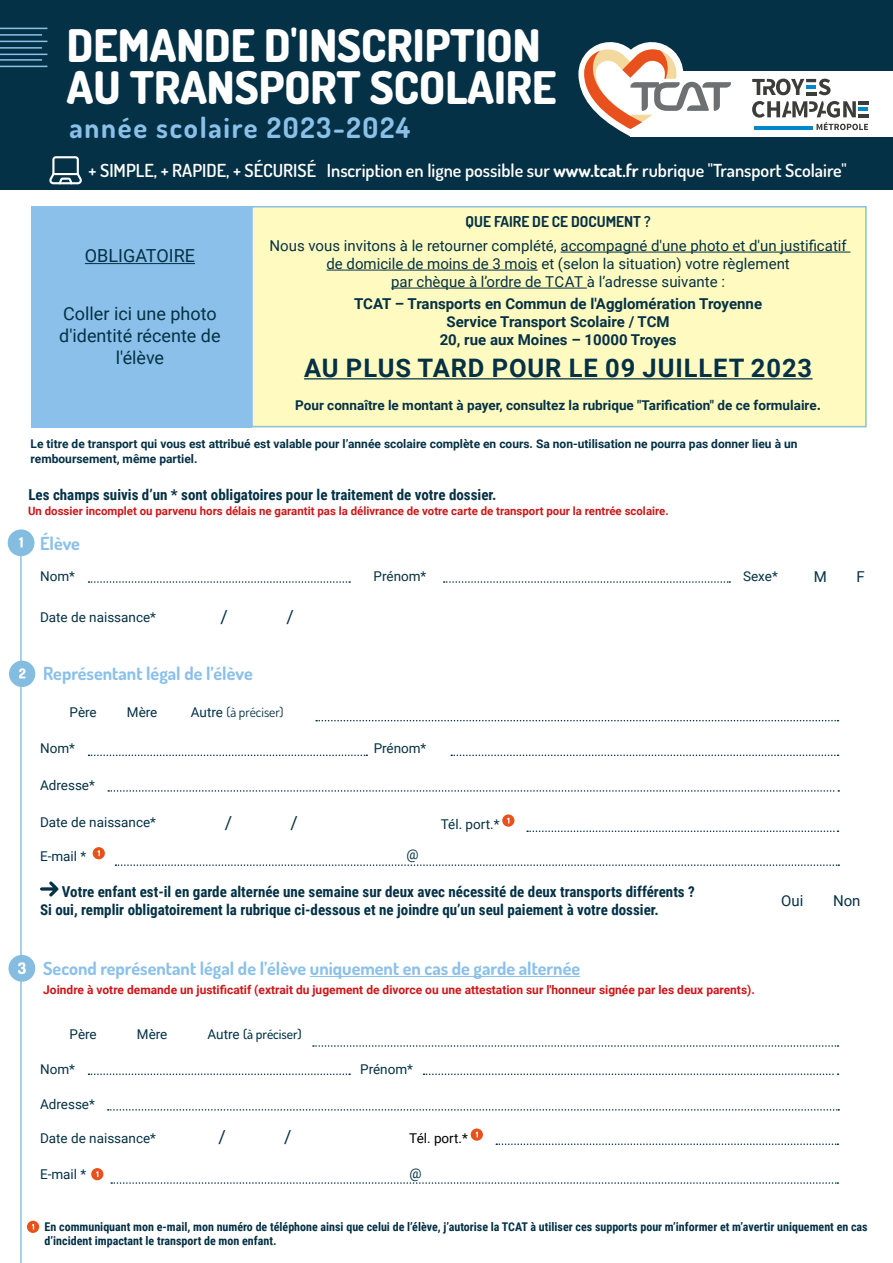
<style>
.page{position:relative;width:893px;height:1263px;background:#fff}
.page>*{position:absolute;margin:0;border:0;box-sizing:border-box;transform-origin:0 0}
.t1{font:800 45px/42px "Dosis";color:#fff}
.t2{font:700 28.5px "Dosis";letter-spacing:.06em;color:#8ac0e9}
.t3{font:700 25.5px "Roboto";letter-spacing:.035em;color:#043145}
.t4{font:700 18px "Dosis";color:#8ac0e9}
.t5{font:600 18px "Dosis";color:#fff}
.t6{font:18px/21.6px "Roboto";color:#043145;text-align:center}
.t7{font:700 15px/18px "Roboto Condensed";color:#043145}
.t8{font:15px/18px "Roboto";color:#043145;text-align:center}
.t9{font:700 15px/18px "Roboto";color:#043145;text-align:center}
.t10{font:700 15px "Dosis";color:#043145}
.t11{font:13.5px "Roboto";color:#043145}
.t12{font:700 13.5px "Roboto";color:#043145}
.t13{font:13.5px "Dosis";color:#043145}
.t14{font:500 13.5px "Dosis";color:#043145}
.t15{font:13.5px "Roboto";color:#000}
.t16{font:700 12px/14.4px "Roboto Condensed";color:#043145}
.t17{font:700 12px/14.4px "Roboto";color:#043145}
.t18{font:700 12px "Roboto";color:#cd1719}
.t19{font:700 11.55px "Roboto";color:#cd1719}
.s1{font-weight:700}
.s2{font-size:15px}
.s3{font-family:"Roboto"}
.s4{font-family:"Roboto";font-weight:400}
</style>
<div class="page">
<hr style="left:20px;top:532px;width:2px;height:731px;background:#8ac0e9">
<div style="left:0;top:0;width:893px;height:189px;background:#043145"></div>
<hr style="left:0;top:28px;width:47px;height:1px;background:#8ac0e9">
<hr style="left:0;top:34px;width:42px;height:2px;background:#8ac0e9">
<hr style="left:0;top:41px;width:47px;height:1px;background:#8ac0e9">
<hr style="left:0;top:47px;width:42px;height:2px;background:#8ac0e9">
<hr style="left:0;top:54px;width:47px;height:1px;background:#8ac0e9">
<hr style="left:0;top:59px;width:42px;height:2px;background:#8ac0e9">
<hr style="left:0;top:66px;width:47px;height:1px;background:#8ac0e9">
<div style="left:251px;top:206px;width:616px;height:221px;background:#fffac0"></div>
<div style="left:31px;top:206px;width:220px;height:221px;background:#8ac0e9"></div>
<hr style="left:85px;top:263px;width:110px;height:1px;background:#043145">
<hr style="left:561px;top:252px;width:289px;height:1px;background:#043145">
<hr style="left:326px;top:270px;width:212px;height:1px;background:#043145">
<hr style="left:391px;top:288px;width:196px;height:1px;background:#043145">
<hr style="left:304px;top:378px;width:509px;height:1px;background:#043145">
<svg style="left:89px;top:581px;width:261px;height:2px"></svg>
<svg style="left:115px;top:864px;width:724px;height:2px"></svg>
<svg style="left:444px;top:581px;width:286px;height:2px"></svg>
<svg style="left:316px;top:720px;width:522px;height:1px"></svg>
<svg style="left:89px;top:754px;width:278px;height:2px"></svg>
<svg style="left:108px;top:790px;width:731px;height:2px"></svg>
<svg style="left:451px;top:754px;width:387px;height:2px"></svg>
<svg style="left:40px;top:881px;width:19px;height:16px"></svg>
<svg style="left:111px;top:1182px;width:727px;height:2px"></svg>
<hr style="left:310px;top:976px;width:270px;height:1px;background:#8ac0e9">
<svg style="left:313px;top:1045px;width:525px;height:2px"></svg>
<svg style="left:89px;top:1073px;width:261px;height:2px"></svg>
<svg style="left:108px;top:1109px;width:731px;height:1px"></svg>
<svg style="left:423px;top:1073px;width:415px;height:2px"></svg>
<svg style="left:496px;top:1143px;width:342px;height:2px"></svg>
<div style="left:93px;top:847px;width:12px;height:12px;background:#e8511d;border-radius:50%"></div>
<svg style="left:98px;top:850px;width:2px;height:6px"></svg>
<svg style="left:91px;top:1168px;width:12px;height:12px"></svg>
<svg style="left:471px;top:1128px;width:12px;height:13px"></svg>
<div style="left:27px;top:1221px;width:12px;height:12px;background:#e8511d;border-radius:50%"></div>
<svg style="left:32px;top:1224px;width:2px;height:6px"></svg>
<svg style="left:527px;top:830px;width:311px;height:2px"></svg>
<svg style="left:502px;top:814px;width:12px;height:13px"></svg>
<div style="left:8px;top:529px;width:26px;height:27px;background:#85bde1;border-radius:50%"></div>
<svg style="left:19px;top:537px;width:4px;height:10px"></svg>
<div style="left:9px;top:661px;width:26px;height:26px;background:#85bde1;border-radius:50%"></div>
<svg style="left:19px;top:668px;width:7px;height:10px"></svg>
<div style="left:9px;top:955px;width:26px;height:27px;background:#85bde1;border-radius:50%"></div>
<svg style="left:18px;top:962px;width:8px;height:12px"></svg>
<div style="left:631px;top:71px;width:262px;height:66px;background:#fff"></div>
<svg style="left:752px;top:101px;width:116px;height:29px"></svg>
<svg style="left:752px;top:79px;width:79px;height:16px"></svg>
<hr style="left:755px;top:126px;width:58px;height:3px;background:#0087cc">
<svg style="left:578px;top:42px;width:153px;height:95px"></svg>
<svg style="left:49px;top:156px;width:33px;height:28px"></svg>
<div style="left:251px;top:206px;width:616px;height:221px;border:2px solid #8ac0e9"></div>
<h1 class="t1" style="left:67px;top:23px;width:491px">DEMANDE D'INSCRIPTION<br>AU TRANSPORT SCOLAIRE</h1>
<h2 class="t2" style="left:69px;top:108px;width:342px">année scolaire 2023-2024</h2>
<p class="t5" style="left:89px;top:158px;width:760px">+ SIMPLE, + RAPIDE, + SÉCURISÉ Inscription en ligne possible sur <span class="s1">www.tcat.fr</span> rubrique "Transport Scolaire"</p>
<p class="t6" style="left:85px;top:244px;width:112px">OBLIGATOIRE</p>
<p class="t6" style="left:59px;top:303px;width:163px">Coller ici une photo d'identité récente de l'élève</p>
<p class="t10" style="left:466px;top:211px;width:187px">QUE FAIRE DE CE DOCUMENT ?</p>
<p class="t8" style="left:270px;top:236px;width:579px">Nous vous invitons à le retourner complété, accompagné d'une photo et d'un justificatif de domicile de moins de 3 mois et (selon la situation) votre règlement<br>par chèque à l’ordre de TCAT à l’adresse suivante :</p>
<p class="t9" style="left:354px;top:295px;width:409px">TCAT – Transports en Commun de l'Agglomération Troyenne<br>Service Transport Scolaire / TCM<br>20, rue aux Moines – 10000 Troyes</p>
<h3 class="t3" style="left:304px;top:350px;width:510px">AU PLUS TARD POUR LE 09 JUILLET 2023</h3>
<p class="t12" style="left:295px;top:396px;width:527px">Pour connaître le montant à payer, consultez la rubrique "Tarification" de ce formulaire<span class="s2">.</span></p>
<p class="t17" style="left:31px;top:436px;width:768px">Le titre de transport qui vous est attribué est valable pour l’année scolaire complète en cours. Sa non-utilisation ne pourra pas donner lieu à un remboursement, même partiel.</p>
<p class="t7" style="left:28px;top:485px;width:470px">Les champs suivis d’un * sont obligatoires pour le traitement de votre dossier.</p>
<p class="t19" style="left:28px;top:502px;width:642px">Un dossier incomplet ou parvenu hors délais ne garantit pas la délivrance de votre carte de transport pour la rentrée scolaire.</p>
<p class="t4" style="left:40px;top:531px;width:42px">Élève</p>
<p class="t11" style="left:40px;top:567px;width:36px">Nom*</p>
<p class="t11" style="left:374px;top:567px;width:54px">Prénom*</p>
<p class="t11" style="left:40px;top:608px;width:118px">Date de naissance*</p>
<p class="t6" style="left:220px;top:605px;width:9px">/</p>
<p class="t6" style="left:286px;top:605px;width:9px">/</p>
<p class="t11" style="left:743px;top:567px;width:36px">Sexe*</p>
<p class="t8" style="left:814px;top:567px;width:15px">M</p>
<p class="t8" style="left:857px;top:567px;width:10px">F</p>
<p class="t4" style="left:43px;top:661px;width:211px">Représentant légal de l’élève</p>
<p class="t11" style="left:70px;top:702px;width:29px">Père</p>
<p class="t11" style="left:127px;top:702px;width:32px">Mère</p>
<p class="t13" style="left:191px;top:702px;width:94px"><span class="s3">Autre</span> (à préciser)</p>
<p class="t11" style="left:40px;top:738px;width:36px">Nom*</p>
<p class="t11" style="left:374px;top:738px;width:54px">Prénom*</p>
<p class="t11" style="left:40px;top:776px;width:56px">Adresse*</p>
<p class="t11" style="left:40px;top:813px;width:118px">Date de naissance*</p>
<p class="t6" style="left:225px;top:811px;width:9px">/</p>
<p class="t6" style="left:291px;top:811px;width:9px">/</p>
<p class="t11" style="left:40px;top:847px;width:48px">E-mail *</p>
<p class="t7" style="left:40px;top:882px;width:656px;text-indent:22px">Votre enfant est-il en garde alternée une semaine sur deux avec nécessité de deux transports différents ?<br>Si oui, remplir obligatoirement la rubrique ci-dessous et ne joindre qu’un seul paiement à votre dossier.</p>
<p class="t8" style="left:781px;top:891px;width:24px">Oui</p>
<p class="t8" style="left:833px;top:891px;width:29px">Non</p>
<p class="t11" style="left:441px;top:815px;width:60px">Tél. port.*</p>
<p class="t11" style="left:406px;top:845px;width:14px">@</p>
<p class="t4" style="left:43px;top:956px;width:538px">Second représentant légal de l’élève uniquement en cas de garde alternée</p>
<p class="t18" style="left:43px;top:981px;width:713px">Joindre à votre demande un justificatif (extrait du jugement de divorce ou une attestation sur l'honneur signée par les deux parents).</p>
<p class="t11" style="left:70px;top:1024px;width:29px">Père</p>
<p class="t11" style="left:137px;top:1024px;width:32px">Mère</p>
<p class="t14" style="left:208px;top:1024px;width:95px"><span class="s4">Autre</span> (à préciser)</p>
<p class="t11" style="left:40px;top:1059px;width:36px">Nom*</p>
<p class="t11" style="left:360px;top:1059px;width:54px">Prénom*</p>
<p class="t11" style="left:40px;top:1094px;width:56px">Adresse*</p>
<p class="t11" style="left:40px;top:1128px;width:118px">Date de naissance*</p>
<p class="t6" style="left:218px;top:1125px;width:9px">/</p>
<p class="t6" style="left:284px;top:1125px;width:9px">/</p>
<p class="t15" style="left:409px;top:1129px;width:60px">Tél. port.*</p>
<p class="t11" style="left:40px;top:1165px;width:48px">E-mail *</p>
<p class="t11" style="left:409px;top:1164px;width:14px">@</p>
<p class="t16" style="left:45px;top:1219px;width:824px">En communiquant mon e-mail, mon numéro de téléphone ainsi que celui de l’élève, j’autorise la TCAT à utiliser ces supports pour m’informer et m’avertir uniquement en cas d’incident impactant le transport de mon enfant.</p>
</div>
